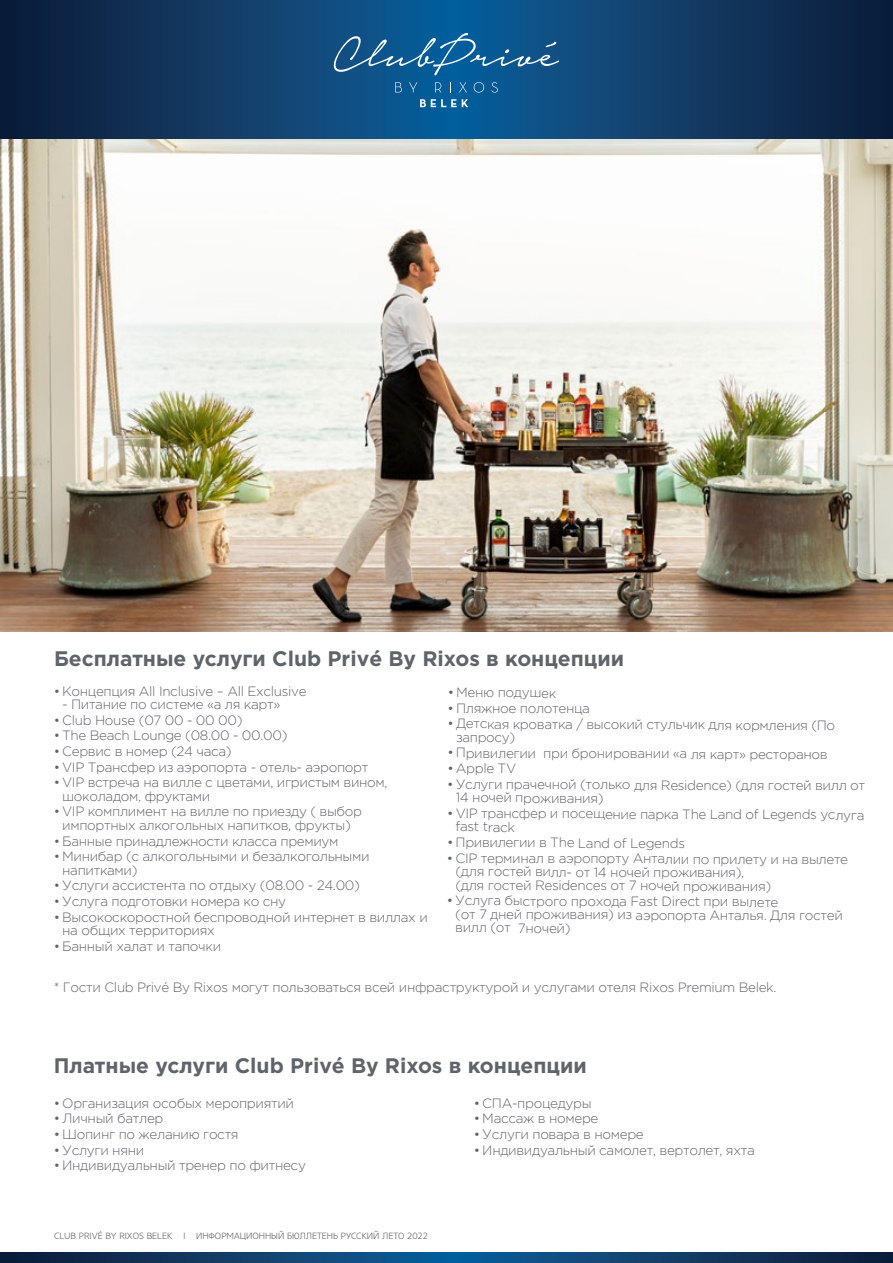
<style>
.page{position:relative;width:893px;height:1263px;background:#fff}
.page>*{position:absolute;margin:0;border:0;box-sizing:border-box;transform-origin:0 0}
.t1{font:700 21px "Gotham Pro";color:#5f636a}
.t2{font:300 13.5px/13.5px "Gotham Pro";letter-spacing:-.025em;color:#5f636a}
.t3{font:300 9px "Core Sans NR35";color:#5f636a}
</style>
<div class="page">
<svg style="left:0;top:0;width:893px;height:140px"></svg>
<svg style="left:395px;top:82px;width:7px;height:10px"></svg>
<svg style="left:409px;top:82px;width:8px;height:10px"></svg>
<svg style="left:435px;top:82px;width:6px;height:10px"></svg>
<svg style="left:459px;top:82px;width:8px;height:10px"></svg>
<svg style="left:474px;top:82px;width:10px;height:11px"></svg>
<svg style="left:491px;top:82px;width:7px;height:11px"></svg>
<svg style="left:420px;top:99px;width:48px;height:8px"></svg>
<svg style="left:334px;top:33px;width:225px;height:42px"></svg>
<svg style="left:0;top:1252px;width:893px;height:11px"></svg>
<img style="left:0;top:140px;width:893px;height:491px">
<h1 class="t1" style="left:54px;top:647px;width:572px">Бесплатные услуги Club Privé By Rixos в концепции</h1>
<p class="t2" style="left:54px;top:684px;width:254px">• Концепция All Inclusive – All Exclusive</p>
<p class="t2" style="left:62px;top:698px;width:220px">- Питание по системе «а ля карт»</p>
<p class="t2" style="left:54px;top:713px;width:190px">• Club House (07 00 - 00 00)</p>
<p class="t2" style="left:54px;top:729px;width:235px">• The Beach Lounge (08.00 - 00.00)</p>
<p class="t2" style="left:54px;top:745px;width:180px">• Сервис в номер (24 часа)</p>
<p class="t2" style="left:54px;top:760px;width:316px">• VIP Трансфер из аэропорта - отель- аэропорт</p>
<p class="t2" style="left:62px;top:776px;width:327px;text-indent:-9px">• VIP встреча на вилле с цветами, игристым вином, шоколадом, фруктами</p>
<p class="t2" style="left:54px;top:805px;width:310px;text-align:center">• VIP комплимент на вилле по приезду ( выбор импортных алкогольных напитков, фрукты)</p>
<p class="t2" style="left:54px;top:834px;width:286px">• Банные принадлежности класса премиум</p>
<p class="t2" style="left:62px;top:850px;width:309px;text-indent:-9px">• Минибар (с алкогольными и безалкогольными напитками)</p>
<p class="t2" style="left:54px;top:879px;width:308px">• Услуги ассистента по отдыxу (08.00 - 24.00)</p>
<p class="t2" style="left:54px;top:894px;width:234px">• Услуга подготовки номера ко сну</p>
<p class="t2" style="left:62px;top:910px;width:367px;text-indent:-9px">• Высокоскоростной беспроводной интернет в виллах и на общих территориях</p>
<p class="t2" style="left:54px;top:939px;width:169px">• Банный халат и тапочки</p>
<p class="t2" style="left:448px;top:686px;width:110px">• Меню подушек</p>
<p class="t2" style="left:448px;top:702px;width:144px">• Пляжное полотенца</p>
<p class="t2" style="left:456px;top:718px;width:381px;line-height:12.9px;text-indent:-8px">• Детская кроватка / высокий стульчик для кормления (По запросу)</p>
<p class="t2" style="left:447px;top:747px;width:382px">• Привилегии при бронировании «а ля карт» ресторанов</p>
<p class="t2" style="left:447px;top:762px;width:70px">• Apple TV</p>
<p class="t2" style="left:456px;top:778px;width:411px;line-height:12.9px;text-indent:-8px">• Услуги прачечной (только для Residence) (для гостей вилл от<br>14 ночей проживания)</p>
<p class="t2" style="left:456px;top:808px;width:410px;line-height:12.8px;text-indent:-8px">• VIP трансфер и посещение парка The Land of Legends услуга fast track</p>
<p class="t2" style="left:447px;top:836px;width:240px">• Привилегии в The Land of Legends</p>
<p class="t2" style="left:455px;top:852px;width:394px;text-indent:-8px">• CIP терминал в аэропорту Анталии по прилету и на вылете (для гостей вилл- от 14 ночей проживания),<br>(для гостей Residences от 7 ночей проживания)</p>
<p class="t2" style="left:455px;top:895px;width:389px;text-indent:-8px">• Услуга быстрого прохода Fast Direct при вылете<br>(от 7 дней проживания) из аэропорта Анталья. Для гостей вилл (от 7ночей)</p>
<p class="t2" style="left:54px;top:981px;width:724px">* Гости Club Privé By Rixos могут пользоваться всей инфраструктурой и услугами отеля Rixos Premium Belek.</p>
<h1 class="t1" style="left:54px;top:1053px;width:534px">Платные услуги Club Privé By Rixos в концепции</h1>
<p class="t2" style="left:54px;top:1096px;width:242px">• Организация особыx мероприятий</p>
<p class="t2" style="left:54px;top:1112px;width:111px">• Личный батлер</p>
<p class="t2" style="left:54px;top:1127px;width:187px">• Шопинг по желанию гостя</p>
<p class="t2" style="left:54px;top:1143px;width:92px">• Услуги няни</p>
<p class="t2" style="left:54px;top:1159px;width:254px">• Индивидуальный тренер по фитнесу</p>
<p class="t2" style="left:474px;top:1096px;width:119px">• СПА-процедуры</p>
<p class="t2" style="left:474px;top:1112px;width:126px">• Массаж в номере</p>
<p class="t2" style="left:474px;top:1127px;width:171px">• Услуги повара в номере</p>
<p class="t2" style="left:474px;top:1143px;width:282px">• Индивидуальный самолет, вертолет, яxта</p>
<p class="t3" style="left:54px;top:1229px;width:376px">CLUB PRIVÉ BY RIXOS BELEK l ИНФОРМАЦИОННЫЙ БЮЛЛЕТЕНЬ РУССКИЙ ЛЕТО 2022</p>
</div>
